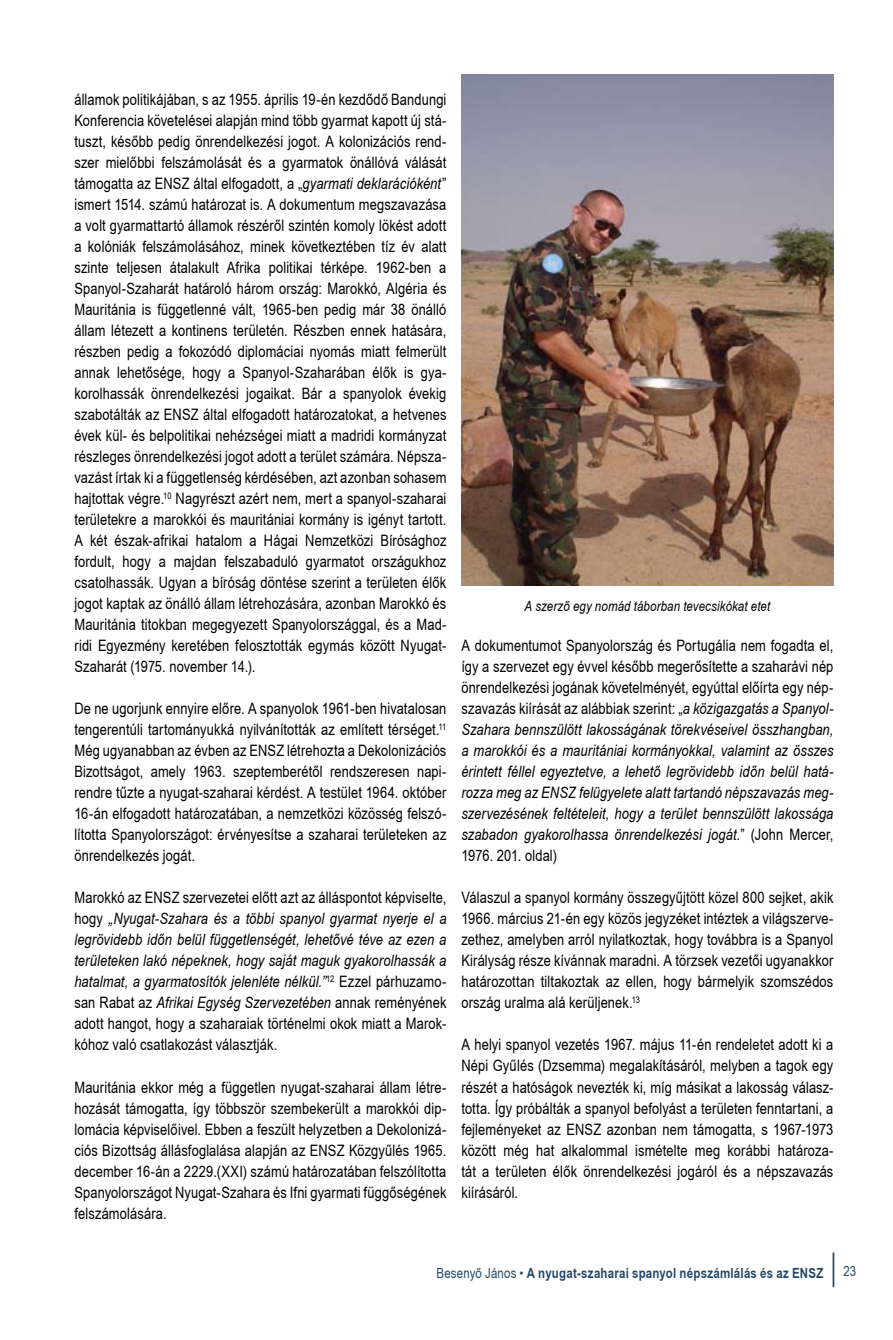
<style>
.page{position:relative;width:893px;height:1340px;background:#fff}
.page>*{position:absolute;margin:0;border:0;box-sizing:border-box;transform-origin:0 0}
.t1{font:15.75px/21px "Arial Narrow Hu Normal";letter-spacing:.005em;color:#000;text-align:justify}
.t2{font:italic 15.75px/21px "Arial Narrow Hu";letter-spacing:.005em;color:#000;text-align:justify}
.t3{font:700 14px "Arial Narrow Hu";letter-spacing:.015em;color:#264969}
.t4{font:italic 14px "Arial Narrow Hu";letter-spacing:.01em;color:#000}
.t5{font:14px "Arial Narrow Hu Normal";color:#264969}
.s1{font-family:"Arial Narrow Hu";font-style:italic}
.s2{font-family:"Arial Narrow Hu Normal";font-style:normal}
.s3{font-family:"Arial Narrow Hu Normal";font-weight:400}
</style>
<div class="page">
<hr style="left:833px;top:1252px;width:1px;height:35px;background:#264969">
<img style="left:461px;top:74px;width:372px;height:511px">
<p class="t1" style="left:74px;top:88px;width:374px">államok politikájában, s az 1955. április 19-én kezdődő Bandungi Konferencia követelései alapján mind több gyarmat kapott új stá&shy;tuszt, később pedig önrendelkezési jogot. A kolonizációs rend&shy;szer mielőbbi felszámolását és a gyarmatok önállóvá válását támogatta az ENSZ által elfogadott, a „<span class="s1">gyarmati deklarációként</span>” ismert 1514. számú határozat is. A dokumentum megszavazása a volt gyarmattartó államok részéről szintén komoly lökést adott a kolóniák felszámolásához, minek következtében tíz év alatt szinte teljesen átalakult Afrika politikai térképe. 1962-ben a Spanyol-Szaharát határoló három ország: Marokkó, Algéria és Mauritánia is függetlenné vált, 1965-ben pedig már 38 önálló állam létezett a kontinens területén. Részben ennek hatására, részben pedig a fokozódó diplomáciai nyomás miatt felmerült annak lehetősége, hogy a Spanyol-Szaharában élők is gya&shy;korolhassák önrendelkezési jogaikat. Bár a spanyolok évekig szabotálták az ENSZ által elfogadott határozatokat, a hetvenes évek kül- és belpolitikai nehézségei miatt a madridi kormányzat részleges önrendelkezési jogot adott a terület számára. Népsza&shy;vazást írtak ki a függetlenség kérdésében, azt azonban sohasem hajtottak végre.<sup>10</sup> Nagyrészt azért nem, mert a spanyol-szaharai területekre a marokkói és mauritániai kormány is igényt tartott.<br>A két észak-afrikai hatalom a Hágai Nemzetközi Bírósághoz fordult, hogy a majdan felszabaduló gyarmatot országukhoz csatolhassák. Ugyan a bíróság döntése szerint a területen élők jogot kaptak az önálló állam létrehozására, azonban Marokkó és Mauritánia titokban megegyezett Spanyolországgal, és a Mad&shy;ridi Egyezmény keretében felosztották egymás között Nyugat-Szaharát (1975. november 14.).</p>
<p class="t1" style="left:74px;top:697px;width:374px">De ne ugorjunk ennyire előre. A spanyolok 1961-ben hivatalosan tengerentúli tartományukká nyilvánították az említett térséget.<sup>11<br></sup>Még ugyanabban az évben az ENSZ létrehozta a Dekolonizációs Bizottságot, amely 1963. szeptemberétől rendszeresen napi&shy;rendre tűzte a nyugat-szaharai kérdést. A testület 1964. október 16-án elfogadott határozatában, a nemzetközi közösség felszó&shy;lította Spanyolországot: érvényesítse a szaharai területeken az önrendelkezés jogát.</p>
<p class="t1" style="left:74px;top:886px;width:373px">Marokkó az ENSZ szervezetei előtt azt az álláspontot képviselte,</p>
<p class="t2" style="left:74px;top:908px;width:374px"><span class="s2">hogy</span> „Nyugat-Szahara és a többi spanyol gyarmat nyerje el a legrövidebb időn belül függetlenségét, lehetővé téve az ezen a területeken lakó népeknek, hogy saját maguk gyakorolhassák a hatalmat, a gyarmatosítók jelenléte nélkül.”<sup>12</sup> <span class="s2">Ezzel párhuzamo&shy;san Rabat az</span> Afrikai Egység Szervezetében <span class="s2">annak reményének</span></p>
<p class="t1" style="left:74px;top:1012px;width:374px">adott hangot, hogy a szaharaiak történelmi okok miatt a Marok&shy;kóhoz való csatlakozást választják.</p>
<p class="t1" style="left:74px;top:1075px;width:374px">Mauritánia ekkor még a független nyugat-szaharai állam létre&shy;hozását támogatta, így többször szembekerült a marokkói dip&shy;lomácia képviselőivel. Ebben a feszült helyzetben a Dekolonizá&shy;ciós Bizottság állásfoglalása alapján az ENSZ Közgyűlés 1965. december 16-án a 2229.(XXI) számú határozatában felszólította Spanyolországot Nyugat-Szahara és Ifni gyarmati függőségének felszámolására.</p>
<p class="t4" style="left:525px;top:596px;width:247px">A szerző egy nomád táborban tevecsikókat etet</p>
<p class="t1" style="left:461px;top:634px;width:374px">A dokumentumot Spanyolország és Portugália nem fogadta el, így a szervezet egy évvel később megerősítette a szaharávi nép önrendelkezési jogának követelményét, egyúttal előírta egy nép&shy;szavazás kiírását az alábbiak szerint: „<span class="s1">a közigazgatás a Spanyol-</span></p>
<p class="t2" style="left:461px;top:719px;width:374px">Szahara bennszülött lakosságának törekvéseivel összhangban, a marokkói és a mauritániai kormányokkal, valamint az összes érintett féllel egyeztetve, a lehető legrövidebb időn belül hatá&shy;rozza meg az ENSZ felügyelete alatt tartandó népszavazás meg&shy;szervezésének feltételeit, hogy a terület bennszülött lakossága szabadon gyakorolhassa önrendelkezési jogát.<span class="s2">” (John Mercer,</span></p>
<p class="t1" style="left:461px;top:844px;width:97px">1976. 201. oldal)</p>
<p class="t1" style="left:461px;top:886px;width:374px">Válaszul a spanyol kormány összegyűjtött közel 800 sejket, akik 1966. március 21-én egy közös jegyzéket intéztek a világszerve&shy;zethez, amelyben arról nyilatkoztak, hogy továbbra is a Spanyol Királyság része kívánnak maradni. A törzsek vezetői ugyanakkor határozottan tiltakoztak az ellen, hogy bármelyik szomszédos ország uralma alá kerüljenek.<sup>13</sup></p>
<p class="t1" style="left:461px;top:1033px;width:374px">A helyi spanyol vezetés 1967. május 11-én rendeletet adott ki a Népi Gyűlés (Dzsemma) megalakításáról, melyben a tagok egy részét a hatóságok nevezték ki, míg másikat a lakosság válasz&shy;totta. Így próbálták a spanyol befolyást a területen fenntartani, a fejleményeket az ENSZ azonban nem támogatta, s 1967-1973 között még hat alkalommal ismételte meg korábbi határoza&shy;tát a területen élők önrendelkezési jogáról és a népszavazás kiírásáról.</p>
<p class="t3" style="left:436px;top:1262px;width:381px"><span class="s3">Besenyő János •</span> A nyugat-szaharai spanyol népszámlálás és az ENSZ</p>
<p class="t5" style="left:843px;top:1260px;width:14px">23</p>
</div>
